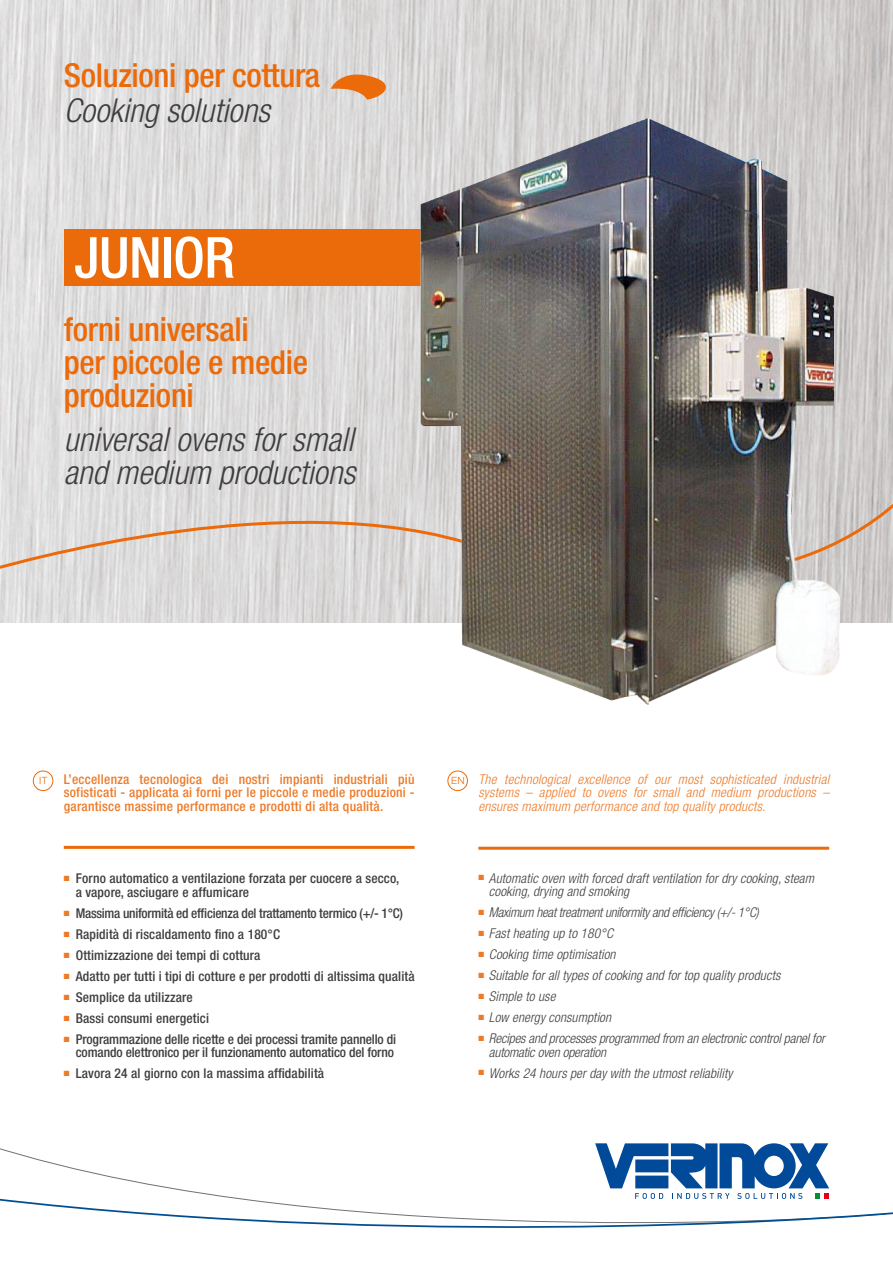
<style>
.page{position:relative;width:893px;height:1263px;background:#fff}
.page>*{position:absolute;margin:0;border:0;box-sizing:border-box;transform-origin:0 0}
.t1{font:500 condensed 56.7px "Helvetica Neue LT Std";letter-spacing:-.01em;color:#fff}
.t2{font:500 condensed 33px/33px "Helvetica Neue LT Std";letter-spacing:-.01em;color:#eb6a0a}
.t3{font:italic 300 condensed 33px/33px "Helvetica Neue LT Std";color:#3e3e40}
.t4{font:500 condensed 13.5px/13.5px "Helvetica Neue LT Std";letter-spacing:.01em;color:#3e3e40}
.t5{font:italic 300 condensed 13.5px/13.5px "Helvetica Neue LT Std";letter-spacing:.01em;color:#3e3e40}
.t6{font:500 condensed 13.5px/13.5px "Helvetica Neue LT Std";letter-spacing:.02em;color:#ed7a28}
.t7{font:italic 300 condensed 13.5px/13.5px "Helvetica Neue LT Std";letter-spacing:.02em;color:#ed7a28;text-align:justify}
.t8{font:500 condensed 13.5px/13.5px "Helvetica Neue LT Std";letter-spacing:-.01em;color:#3e3e40;text-align:right}
.t9{font:italic 300 condensed 13.5px/13.5px "Helvetica Neue LT Std";letter-spacing:-.01em;color:#3e3e40}
.t10{font:500 condensed 13.5px "Helvetica Neue LT Std";letter-spacing:-.02em;color:#3e3e40}
.t11{font:italic 300 condensed 13.5px "Helvetica Neue LT Std";letter-spacing:-.02em;color:#3e3e40}
.t12{font:300 10.05px "Helvetica Neue LT Std";color:#eb6a0a}
</style>
<div class="page">
<div style="left:448px;top:771px;width:20px;height:20px;border:1px solid #eb6a0a;border-radius:50%"></div>
<div style="left:33px;top:771px;width:20px;height:20px;border:1px solid #eb6a0a;border-radius:50%"></div>
<img style="left:0;top:0;width:893px;height:623px">
<svg style="left:331px;top:70px;width:66px;height:30px;background:#e1ac84"></svg>
<svg style="left:0;top:468px;width:893px;height:137px;background:#dbd7d4"></svg>
<div style="left:64px;top:229px;width:374px;height:57px;background:#eb6a0a"></div>
<img style="left:395px;top:110px;width:458px;height:595px">
<hr style="left:478px;top:847px;width:351px;height:3px;background:#eb6a0a">
<hr style="left:64px;top:846px;width:351px;height:3px;background:#eb6a0a">
<svg style="left:0;top:1148px;width:223px;height:48px"></svg>
<svg style="left:0;top:1196px;width:893px;height:32px"></svg>
<svg style="left:595px;top:1143px;width:234px;height:56px"></svg>
<h2 class="t2" style="left:64px;top:59px;width:258px">Soluzioni per cottura</h2>
<h2 class="t3" style="left:64px;top:94px;width:208px">Cooking solutions</h2>
<h1 class="t1" style="left:74px;top:224px;width:162px">JUNIOR</h1>
<h2 class="t2" style="left:64px;top:312px;width:246px">forni universali<br>per piccole e medie produzioni</h2>
<h2 class="t3" style="left:64px;top:424px;width:293px">universal ovens for small and medium productions</h2>
<p class="t12" style="left:39px;top:774px;width:10px">IT</p>
<p class="t6" style="left:64px;top:772px;width:352px">L’eccellenza tecnologica dei nostri impianti industriali più</p>
<p class="t12" style="left:451px;top:774px;width:15px">EN</p>
<p class="t6" style="left:64px;top:785px;width:352px">sofisticati - applicata ai forni per le piccole e medie produzioni - garantisce massime performance e prodotti di alta qualità.</p>
<p class="t7" style="left:478px;top:772px;width:352px">The technological excellence of our most sophisticated industrial systems – applied to ovens for small and medium productions – ensures maximum performance and top quality products.</p>
<p class="t4" style="left:76px;top:871px;width:325px;text-indent:-12px"><sup>■</sup> Forno automatico a ventilazione forzata per cuocere a secco, a vapore, asciugare e affumicare</p>
<p class="t10" style="left:64px;top:905px;width:341px"><sup>■</sup> Massima uniformità ed efficienza del trattamento termico (+/- 1°C)</p>
<p class="t4" style="left:64px;top:927px;width:218px"><sup>■</sup> Rapidità di riscaldamento fino a 180°C</p>
<p class="t4" style="left:64px;top:948px;width:198px"><sup>■</sup> Ottimizzazione dei tempi di cottura</p>
<p class="t4" style="left:64px;top:969px;width:352px"><sup>■</sup> Adatto per tutti i tipi di cotture e per prodotti di altissima qualità</p>
<p class="t4" style="left:64px;top:990px;width:130px"><sup>■</sup> Semplice da utilizzare</p>
<p class="t4" style="left:64px;top:1011px;width:147px"><sup>■</sup> Bassi consumi energetici</p>
<p class="t8" style="left:64px;top:1032px;width:334px"><sup>■</sup> Programmazione delle ricette e dei processi tramite pannello di comando elettronico per il funzionamento automatico del forno</p>
<p class="t4" style="left:64px;top:1066px;width:262px"><sup>■</sup> Lavora 24 al giorno con la massima affidabilità</p>
<p class="t5" style="left:489px;top:871px;width:327px;text-indent:-10px"><sup>■</sup> Automatic oven with forced draft ventilation for dry cooking, steam cooking, drying and smoking</p>
<p class="t11" style="left:478px;top:904px;width:282px"><sup>■</sup> Maximum heat treatment uniformity and efficiency (+/- 1°C)</p>
<p class="t5" style="left:478px;top:927px;width:136px"><sup>■</sup> Fast heating up to 180°C</p>
<p class="t5" style="left:478px;top:948px;width:139px"><sup>■</sup> Cooking time optimisation</p>
<p class="t5" style="left:478px;top:969px;width:303px"><sup>■</sup> Suitable for all types of cooking and for top quality products</p>
<p class="t5" style="left:478px;top:990px;width:79px"><sup>■</sup> Simple to use</p>
<p class="t5" style="left:478px;top:1011px;width:134px"><sup>■</sup> Low energy consumption</p>
<p class="t9" style="left:489px;top:1032px;width:337px;text-indent:-10px"><sup>■</sup> Recipes and processes programmed from an electronic control panel for automatic oven operation</p>
<p class="t5" style="left:478px;top:1066px;width:256px"><sup>■</sup> Works 24 hours per day with the utmost reliability</p>
</div>
